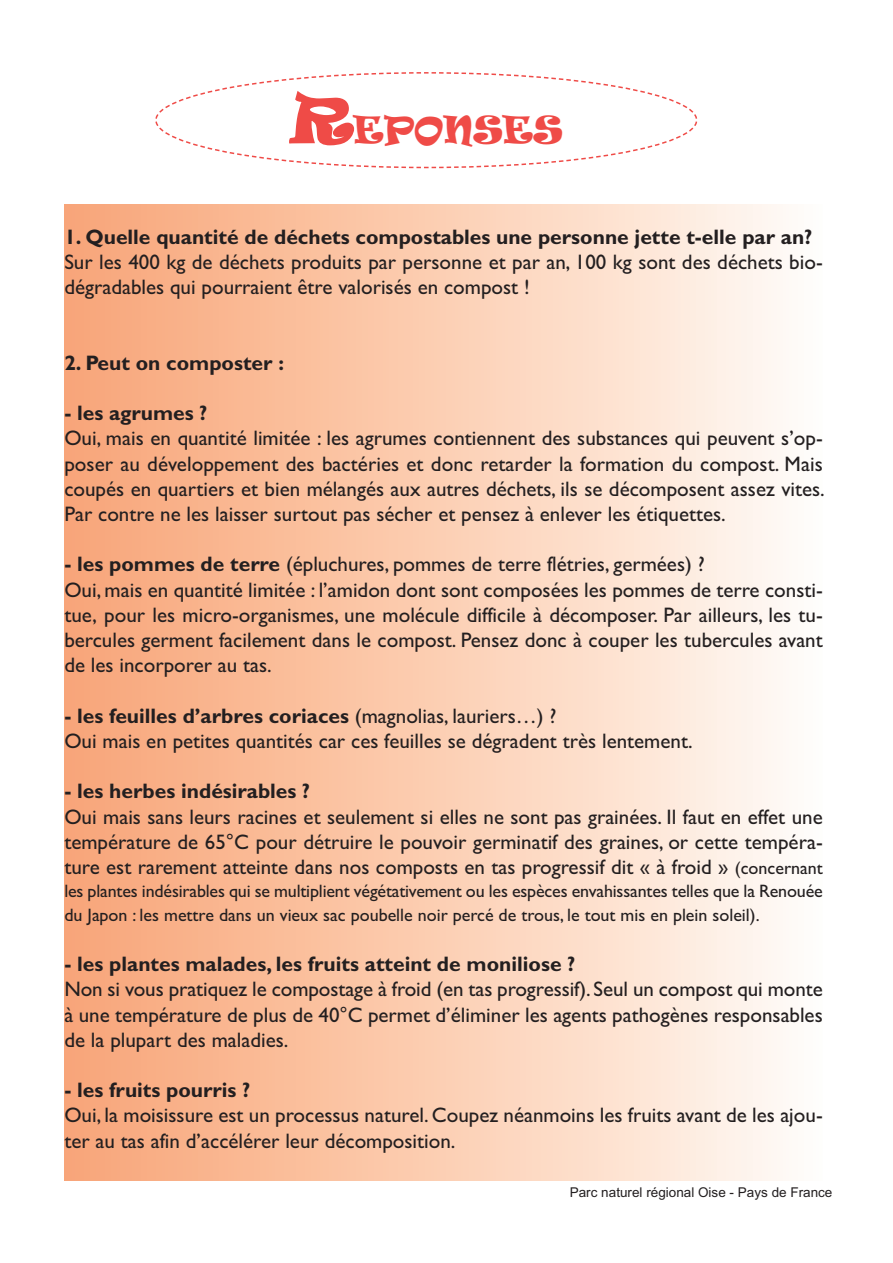
<style>
.page{position:relative;width:893px;height:1263px;background:#fff}
.page>*{position:absolute;margin:0;border:0;box-sizing:border-box;transform-origin:0 0}
.t1{font:36px "Ravie";color:#ef4b47}
.t2{font:21px/25.2px "Gill Sans";color:#231f20}
.t3{font:700 21px "Gill Sans";color:#231f20}
.t4{font:18px/23.7px "Gill Sans";letter-spacing:-.01em;color:#231f20}
.t5{font:13.5px "Arial";color:#231f20}
.s1{font-size:60px}
.s2{font-weight:700}
.s3{font-size:18px}
</style>
<div class="page">
<svg style="left:155px;top:72px;width:543px;height:97px"></svg>
<div style="left:64px;top:204px;width:759px;height:976px;background:linear-gradient(to right,#f8a475,#fffcf7)"></div>
<h1 class="t1" style="left:291px;top:110px;width:273px"><span class="s1">R</span>EPONSES</h1>
<p class="t3" style="left:64px;top:224px;width:749px">1. Quelle quantité de déchets compostables une personne jette t-elle par an?</p>
<p class="t2" style="left:64px;top:249px;width:760px">Sur les 400 kg de déchets produits par personne et par an, 100 kg sont des déchets bio&shy;dégradables qui pourraient être valorisés en compost !</p>
<p class="t3" style="left:64px;top:350px;width:221px">2. Peut on composter :</p>
<p class="t3" style="left:64px;top:401px;width:145px">- les agrumes ?</p>
<p class="t2" style="left:64px;top:426px;width:762px;text-align:justify">Oui, mais en quantité limitée : les agrumes contiennent des substances qui peuvent s’op&shy;poser au développement des bactéries et donc retarder la formation du compost. Mais coupés en quartiers et bien mélangés aux autres déchets, ils se décomposent assez vites.<br>Par contre ne les laisser surtout pas sécher et pensez à enlever les étiquettes.</p>
<p class="t2" style="left:64px;top:552px;width:760px"><span class="s2">- les pommes de terre</span> (épluchures, pommes de terre flétries, germées) ?<br>Oui, mais en quantité limitée : l’amidon dont sont composées les pommes de terre consti&shy;tue, pour les micro-organismes, une molécule difficile à décomposer. Par ailleurs, les tu&shy;bercules germent facilement dans le compost. Pensez donc à couper les tubercules avant de les incorporer au tas.</p>
<p class="t2" style="left:64px;top:703px;width:630px"><span class="s2">- les feuilles d’arbres coriaces</span> (magnolias, lauriers…) ?<br>Oui mais en petites quantités car ces feuilles se dégradent très lentement.</p>
<p class="t3" style="left:64px;top:779px;width:247px">- les herbes indésirables ?</p>
<p class="t2" style="left:64px;top:804px;width:760px;text-align:justify">Oui mais sans leurs racines et seulement si elles ne sont pas grainées. Il faut en effet une température de 65°C pour détruire le pouvoir germinatif des graines, or cette tempéra&shy;ture est rarement atteinte dans nos composts en tas progressif dit « à froid » <span class="s3">(concernant</span></p>
<p class="t4" style="left:64px;top:879px;width:760px">les plantes indésirables qui se multiplient végétativement ou les espèces envahissantes telles que la Renouée du Japon : les mettre dans un vieux sac poubelle noir percé de trous, le tout mis en plein soleil).</p>
<p class="t3" style="left:64px;top:951px;width:512px">- les plantes malades, les fruits atteint de moniliose ?</p>
<p class="t2" style="left:64px;top:976px;width:760px;text-align:justify">Non si vous pratiquez le compostage à froid (en tas progressif). Seul un compost qui monte à une température de plus de 40°C permet d’éliminer les agents pathogènes responsables de la plupart des maladies.</p>
<p class="t3" style="left:64px;top:1077px;width:187px">- les fruits pourris ?</p>
<p class="t2" style="left:64px;top:1102px;width:760px">Oui, la moisissure est un processus naturel. Coupez néanmoins les fruits avant de les ajou&shy;ter au tas afin d’accélérer leur décomposition.</p>
<p class="t5" style="left:570px;top:1184px;width:264px">Parc naturel régional Oise - Pays de France</p>
</div>
